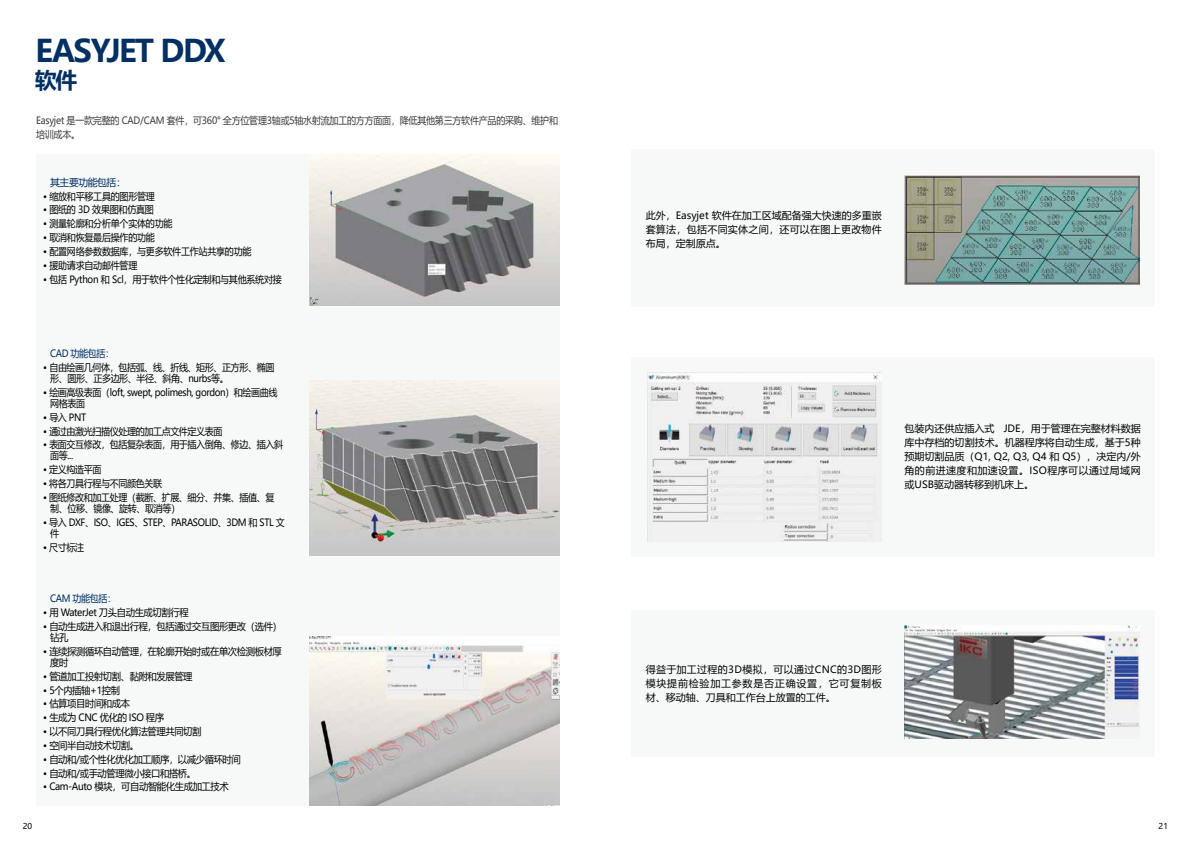
<style>
.page{position:relative;width:1191px;height:842px;background:#fff}
.page>*{position:absolute;margin:0;border:0;box-sizing:border-box;transform-origin:0 0}
.t1{font:700 31px "Microsoft Ya Hei";letter-spacing:-.06em;color:#003063}
.t2{font:700 21.7px "Microsoft Ya Hei";color:#003063}
.t3{font:10px/11px "Microsoft Ya Hei";letter-spacing:-.04em;color:#000;scale:.9 1}
.t4{font:10px/14px "Microsoft Ya Hei";letter-spacing:-.04em;color:#000;text-align:justify}
.t5{font:10px/14px "Microsoft Ya Hei";letter-spacing:-.025em;color:#3c3c3b;scale:.9 1}
.t6{font:10px "Microsoft Ya Hei";letter-spacing:-.04em;color:#003063;scale:.9 1}
.t7{font:10px "Microsoft Ya Hei";letter-spacing:-.04em;color:#003063}
.t8{font:8px "Microsoft Ya Hei";color:#000}
</style>
<div class="page">
<div style="left:36px;top:154px;width:523px;height:652px;background:#f7f9f9"></div>
<div style="left:631px;top:149px;width:524px;height:158px;background:#f7f9f9"></div>
<div style="left:631px;top:357px;width:524px;height:200px;background:#f7f9f9"></div>
<div style="left:631px;top:610px;width:524px;height:147px;background:#f7f9f9"></div>
<img style="left:309px;top:154px;width:250px;height:152px">
<img style="left:309px;top:381px;width:250px;height:174px">
<img style="left:309px;top:637px;width:250px;height:169px">
<img style="left:904px;top:176px;width:236px;height:109px">
<img style="left:904px;top:625px;width:236px;height:114px">
<img style="left:648px;top:372px;width:234px;height:169px">
<h1 class="t1" style="left:35px;top:30px;width:192px">EASYJET DDX</h1>
<h2 class="t2" style="left:35px;top:65px;width:43px">软件</h2>
<p class="t5" style="left:36px;top:113px;width:581px">Easyjet 是一款完整的 CAD/CAM 套件，可360° 全方位管理3轴或5轴水射流加工的方方面面，降低其他第三方软件产品的采购、维护和培训成本。</p>
<p class="t7" style="left:50px;top:175px;width:77px">其主要功能包括：</p>
<p class="t3" style="left:43px;top:190px;width:126px">• 缩放和平移工具的图形管理</p>
<p class="t3" style="left:43px;top:204px;width:125px">• 图纸的 3D 效果图和仿真图</p>
<p class="t3" style="left:43px;top:218px;width:145px">• 测量轮廓和分析单个实体的功能</p>
<p class="t3" style="left:43px;top:232px;width:126px">• 取消和恢复最后操作的功能</p>
<p class="t3" style="left:43px;top:246px;width:233px">• 配置网络参数数据库，与更多软件工作站共享的功能</p>
<p class="t3" style="left:43px;top:259px;width:106px">• 援助请求自动邮件管理</p>
<p class="t3" style="left:43px;top:273px;width:267px">• 包括 Python 和 Scl，用于软件个性化定制和与其他系统对接</p>
<p class="t6" style="left:50px;top:347px;width:73px">CAD 功能包括：</p>
<p class="t3" style="left:50px;top:362px;width:251px;text-indent:-7px">• 自由绘画几何体，包括弧、线、折线、矩形、正方形、椭圆形、圆形、正多边形、半径、斜角、nurbs等。</p>
<p class="t3" style="left:50px;top:387px;width:254px;text-indent:-7px">• 绘画高级表面（loft, swept, polimesh, gordon）和绘画曲线网格表面</p>
<p class="t3" style="left:43px;top:411px;width:49px">• 导入 PNT</p>
<p class="t3" style="left:43px;top:425px;width:201px">• 通过由激光扫描仪处理的加工点文件定义表面</p>
<p class="t3" style="left:50px;top:439px;width:260px;text-indent:-7px">• 表面交互修改，包括复杂表面，用于插入倒角、修边、插入斜面等...</p>
<p class="t3" style="left:43px;top:464px;width:66px">• 定义构造平面</p>
<p class="t3" style="left:43px;top:478px;width:134px">• 将各刀具行程与不同颜色关联</p>
<p class="t3" style="left:50px;top:492px;width:251px;text-indent:-7px">• 图纸修改和加工处理（截断、扩展、细分、并集、插值、复制、位移、镜像、旋转、取消等）</p>
<p class="t3" style="left:50px;top:516px;width:262px;text-indent:-7px">• 导入 DXF、ISO、IGES、STEP、PARASOLID、3DM 和 STL 文件</p>
<p class="t3" style="left:43px;top:541px;width:47px">• 尺寸标注</p>
<p class="t6" style="left:50px;top:592px;width:75px">CAM 功能包括：</p>
<p class="t3" style="left:43px;top:607px;width:163px">• 用 WaterJet 刀头自动生成切割行程</p>
<p class="t3" style="left:50px;top:621px;width:259px;text-indent:-7px">• 自动生成进入和退出行程，包括通过交互图形更改（选件）钻孔</p>
<p class="t3" style="left:50px;top:645px;width:259px;text-indent:-7px">• 连续探测循环自动管理，在轮廓开始时或在单次检测板材厚度时</p>
<p class="t3" style="left:43px;top:670px;width:167px">• 管道加工投射切割、黏附和发展管理</p>
<p class="t3" style="left:43px;top:684px;width:87px">• 5个内插轴+1控制</p>
<p class="t3" style="left:43px;top:698px;width:98px">• 估算项目时间和成本</p>
<p class="t3" style="left:43px;top:712px;width:136px">• 生成为 CNC 优化的 ISO 程序</p>
<p class="t3" style="left:43px;top:726px;width:177px">• 以不同刀具行程优化算法管理共同切割</p>
<p class="t3" style="left:43px;top:739px;width:108px">• 空间半自动技术切割。</p>
<p class="t3" style="left:43px;top:753px;width:221px">• 自动和/或个性化优化加工顺序，以减少循环时间</p>
<p class="t3" style="left:43px;top:767px;width:171px">• 自动和/或手动管理微小接口和搭桥。</p>
<p class="t3" style="left:43px;top:781px;width:208px">• Cam-Auto 模块，可自动智能化生成加工技术</p>
<p class="t4" style="left:645px;top:208px;width:238px">此外，Easyjet 软件在加工区域配备强大快速的多重嵌套算法，包括不同实体之间，还可以在图上更改物件布局，定制原点。</p>
<p class="t4" style="left:904px;top:421px;width:238px">包装内还供应插入式 JDE，用于管理在完整材料数据库中存档的切割技术。机器程序将自动生成，基于5种预期切割品质（Q1, Q2, Q3, Q4 和 Q5），决定内/外角的前进速度和加速设置。ISO程序可以通过局域网或USB驱动器转移到机床上。</p>
<p class="t4" style="left:645px;top:662px;width:238px">得益于加工过程的3D模拟，可以通过CNC的3D图形模块提前检验加工参数是否正确设置，它可复制板材、移动轴、刀具和工作台上放置的工件。</p>
<p class="t8" style="left:23px;top:820px;width:11px">20</p>
<p class="t8" style="left:1158px;top:820px;width:11px">21</p>
</div>
